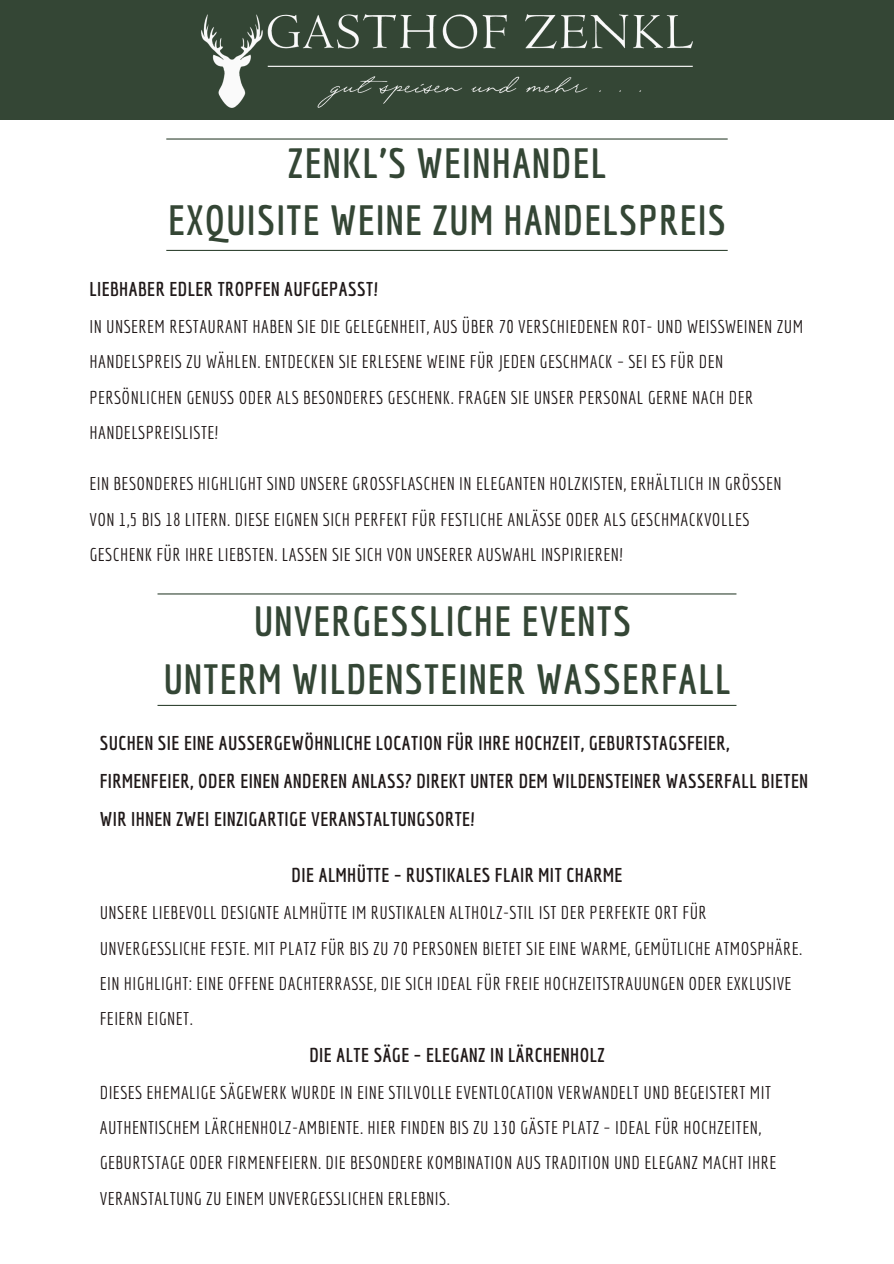
<style>
.page{position:relative;width:894px;height:1264px;background:#fff}
.page>*{position:absolute;margin:0;border:0;box-sizing:border-box;transform-origin:0 0}
.t1{font:700 41.25px/57.4px "Economica";letter-spacing:.03em;color:#344635;text-align:center}
.t2{font:700 19.5px/38.2px "Economica";letter-spacing:.025em;color:#201919}
.t3{font:18px/35.2px "Economica";letter-spacing:.025em;color:#201919}
</style>
<div class="page">
<div style="left:0;top:0;width:893px;height:119px;background:#344635"></div>
<img style="left:201px;top:15px;width:491px;height:92px">
<hr style="left:166px;top:138px;width:561px;height:2px;background:#344635">
<hr style="left:166px;top:250px;width:561px;height:1px;background:#344635">
<hr style="left:157px;top:705px;width:579px;height:1px;background:#344635">
<hr style="left:157px;top:593px;width:579px;height:1px;background:#344635">
<p class="t1" style="left:168px;top:133px;width:559px">ZENKL’S WEINHANDEL<br>EXQUISITE WEINE ZUM HANDELSPREIS</p>
<h1 class="t2" style="left:89px;top:269px;width:290px">LIEBHABER EDLER TROPFEN AUFGEPASST!</h1>
<p class="t3" style="left:89px;top:308px;width:715px;line-height:35.7px">IN UNSEREM RESTAURANT HABEN SIE DIE GELEGENHEIT, AUS ÜBER 70 VERSCHIEDENEN ROT- UND WEISSWEINEN ZUM HANDELSPREIS ZU WÄHLEN. ENTDECKEN SIE ERLESENE WEINE FÜR JEDEN GESCHMACK – SEI ES FÜR DEN PERSÖNLICHEN GENUSS ODER ALS BESONDERES GESCHENK. FRAGEN SIE UNSER PERSONAL GERNE NACH DER HANDELSPREISLISTE!</p>
<p class="t3" style="left:89px;top:465px;width:693px;line-height:35.7px">EIN BESONDERES HIGHLIGHT SIND UNSERE GROSSFLASCHEN IN ELEGANTEN HOLZKISTEN, ERHÄLTLICH IN GRÖSSEN<br>VON 1,5 BIS 18 LITERN. DIESE EIGNEN SICH PERFEKT FÜR FESTLICHE ANLÄSSE ODER ALS GESCHMACKVOLLES<br>GESCHENK FÜR IHRE LIEBSTEN. LASSEN SIE SICH VON UNSERER AUSWAHL INSPIRIEREN!</p>
<h2 class="t1" style="left:163px;top:592px;width:568px">UNVERGESSLICHE EVENTS<br>UNTERM WILDENSTEINER WASSERFALL</h2>
<p class="t2" style="left:100px;top:723px;width:709px">SUCHEN SIE EINE AUSSERGEWÖHNLICHE LOCATION FÜR IHRE HOCHZEIT, GEBURTSTAGSFEIER,<br>FIRMENFEIER, ODER EINEN ANDEREN ANLASS? DIREKT UNTER DEM WILDENSTEINER WASSERFALL BIETEN<br>WIR IHNEN ZWEI EINZIGARTIGE VERANSTALTUNGSORTE!</p>
<p class="t2" style="left:291px;top:856px;width:332px">DIE ALMHÜTTE – RUSTIKALES FLAIR MIT CHARME</p>
<p class="t3" style="left:100px;top:894px;width:704px">UNSERE LIEBEVOLL DESIGNTE ALMHÜTTE IM RUSTIKALEN ALTHOLZ-STIL IST DER PERFEKTE ORT FÜR UNVERGESSLICHE FESTE. MIT PLATZ FÜR BIS ZU 70 PERSONEN BIETET SIE EINE WARME, GEMÜTLICHE ATMOSPHÄRE.<br>EIN HIGHLIGHT: EINE OFFENE DACHTERRASSE, DIE SICH IDEAL FÜR FREIE HOCHZEITSTRAUUNGEN ODER EXKLUSIVE FEIERN EIGNET.</p>
<h1 class="t2" style="left:309px;top:1035px;width:297px">DIE ALTE SÄGE – ELEGANZ IN LÄRCHENHOLZ</h1>
<p class="t3" style="left:100px;top:1074px;width:678px">DIESES EHEMALIGE SÄGEWERK WURDE IN EINE STILVOLLE EVENTLOCATION VERWANDELT UND BEGEISTERT MIT AUTHENTISCHEM LÄRCHENHOLZ-AMBIENTE. HIER FINDEN BIS ZU 130 GÄSTE PLATZ – IDEAL FÜR HOCHZEITEN, GEBURTSTAGE ODER FIRMENFEIERN. DIE BESONDERE KOMBINATION AUS TRADITION UND ELEGANZ MACHT IHRE VERANSTALTUNG ZU EINEM UNVERGESSLICHEN ERLEBNIS.</p>
</div>
